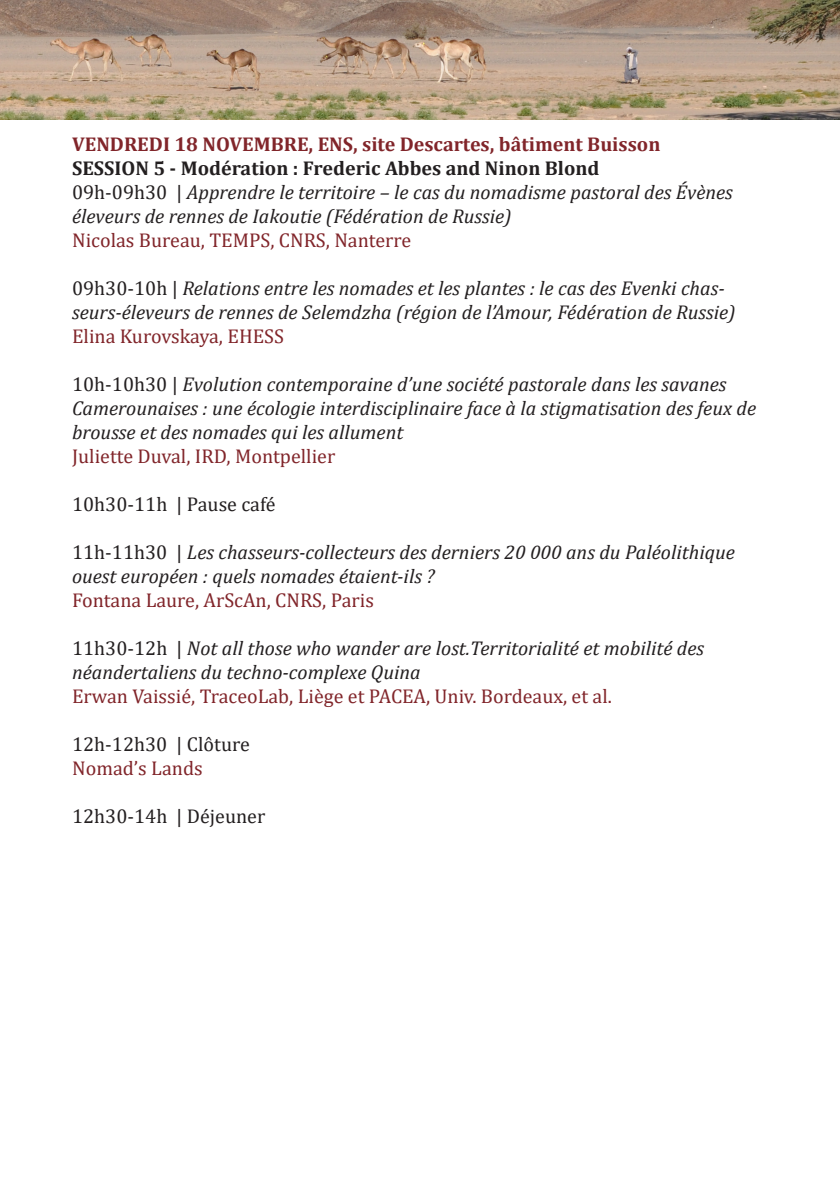
<style>
.page{position:relative;width:840px;height:1191px;background:#fff}
.page>*{position:absolute;margin:0;border:0;box-sizing:border-box;transform-origin:0 0}
.t1{font:italic 20px/24px "Cambria";color:#231f20}
.t2{font:20px "Cambria";color:#81252a}
.t3{font:20px "Cambria";color:#231f20}
.t4{font:700 20px "Cambria";color:#81252a}
.t5{font:700 20px "Cambria";color:#231f20}
.s1{font-style:normal}
</style>
<div class="page">
<img style="left:1px;top:0;width:838px;height:119px">
<img style="left:0;top:0;width:1px;height:119px">
<p class="t4" style="left:72px;top:130px;width:589px">VENDREDI 18 NOVEMBRE, ENS, site Descartes, bâtiment Buisson</p>
<p class="t5" style="left:72px;top:154px;width:528px">SESSION 5 - Modération : Frederic Abbes and Ninon Blond</p>
<p class="t1" style="left:72px;top:179px;width:662px"><span class="s1">09h-09h30 |</span> Apprendre le territoire – le cas du nomadisme pastoral des Évènes éleveurs de rennes de Iakoutie (Fédération de Russie)</p>
<p class="t2" style="left:72px;top:228px;width:340px">Nicolas Bureau, TEMPS, CNRS, Nanterre</p>
<p class="t1" style="left:72px;top:275px;width:664px"><span class="s1">09h30-10h |</span> Relations entre les nomades et les plantes : le cas des Evenki chas&shy;seurs-éleveurs de rennes de Selemdzha (région de l’Amour, Fédération de Russie)</p>
<p class="t2" style="left:72px;top:324px;width:213px">Elina Kurovskaya, EHESS</p>
<p class="t1" style="left:72px;top:371px;width:685px"><span class="s1">10h-10h30 |</span> Evolution contemporaine d’une société pastorale dans les savanes<br>Camerounaises : une écologie interdisciplinaire face à la stigmatisation des feux de brousse et des nomades qui les allument</p>
<p class="t2" style="left:72px;top:444px;width:264px">Juliette Duval, IRD, Montpellier</p>
<p class="t3" style="left:72px;top:492px;width:205px">10h30-11h | Pause café</p>
<p class="t1" style="left:72px;top:539px;width:664px"><span class="s1">11h-11h30 |</span> Les chasseurs-collecteurs des derniers 20 000 ans du Paléolithique ouest européen : quels nomades étaient-ils ?</p>
<p class="t2" style="left:72px;top:588px;width:303px">Fontana Laure, ArScAn, CNRS, Paris</p>
<p class="t1" style="left:72px;top:635px;width:633px"><span class="s1">11h30-12h |</span> Not all those who wander are lost.Territorialité et mobilité des néandertaliens du techno-complexe Quina</p>
<p class="t2" style="left:72px;top:684px;width:541px">Erwan Vaissié, TraceoLab, Liège et PACEA, Univ. Bordeaux, et al.</p>
<p class="t3" style="left:72px;top:732px;width:179px">12h-12h30 | Clôture</p>
<p class="t2" style="left:72px;top:756px;width:132px">Nomad’s Lands</p>
<p class="t3" style="left:72px;top:804px;width:195px">12h30-14h | Déjeuner</p>
</div>
